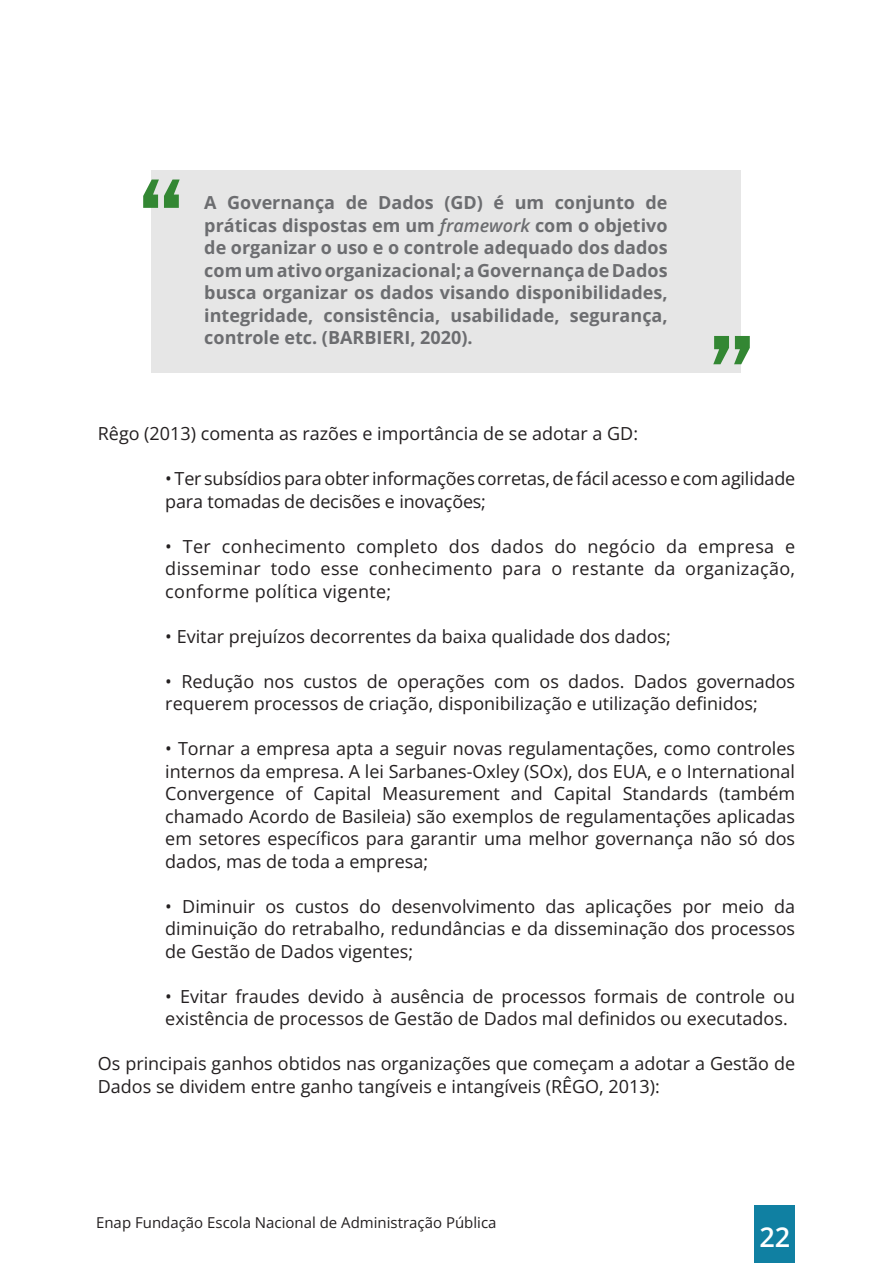
<style>
.page{position:relative;width:893px;height:1263px;background:#fff}
.page>*{position:absolute;margin:0;border:0;box-sizing:border-box;transform-origin:0 0}
.t1{font:600 27px "Open Sans";color:#fff}
.texto{font:18px/22.5px "Open Sans";color:#231f20}
.ASPAS{font:700 18px/22.5px "Open Sans";color:#6c6d70;text-align:justify}
.t2{font:15px "Open Sans";color:#231f20}
.s1{font-weight:600;font-style:italic}
</style>
<div class="page">
<div style="left:755px;top:1205px;width:40px;height:58px;background:#1080a2"></div>
<div style="left:152px;top:170px;width:589px;height:203px;background:#e6e6e6"></div>
<svg style="left:143px;top:179px;width:37px;height:29px"></svg>
<svg style="left:713px;top:336px;width:37px;height:28px"></svg>
<p class="ASPAS" style="left:204px;top:191px;width:465px">A Governança de Dados (GD) é um conjunto de práticas dispostas em um <span class="s1">framework</span> com o objetivo de organizar o uso e o controle adequado dos dados com um ativo organizacional; a Governança de Dados busca organizar os dados visando disponibilidades, integridade, consistência, usabilidade, segurança, controle etc. (BARBIERI, 2020).</p>
<p class="texto" style="left:98px;top:422px;width:542px">Rêgo (2013) comenta as razões e importância de se adotar a GD:</p>
<p class="texto" style="left:165px;top:467px;width:631px">• Ter subsídios para obter informações corretas, de fácil acesso e com agilidade para tomadas de decisões e inovações;</p>
<p class="texto" style="left:165px;top:534px;width:631px;text-align:justify">• Ter conhecimento completo dos dados do negócio da empresa e disseminar todo esse conhecimento para o restante da organização, conforme política vigente;</p>
<p class="texto" style="left:165px;top:624px;width:507px">• Evitar prejuízos decorrentes da baixa qualidade dos dados;</p>
<p class="texto" style="left:165px;top:669px;width:631px">• Redução nos custos de operações com os dados. Dados governados requerem processos de criação, disponibilização e utilização definidos;</p>
<p class="texto" style="left:165px;top:737px;width:631px;text-align:justify">• Tornar a empresa apta a seguir novas regulamentações, como controles internos da empresa. A lei Sarbanes-Oxley (SOx), dos EUA, e o International Convergence of Capital Measurement and Capital Standards (também chamado Acordo de Basileia) são exemplos de regulamentações aplicadas em setores específicos para garantir uma melhor governança não só dos dados, mas de toda a empresa;</p>
<p class="texto" style="left:165px;top:894px;width:631px;text-align:justify">• Diminuir os custos do desenvolvimento das aplicações por meio da diminuição do retrabalho, redundâncias e da disseminação dos processos de Gestão de Dados vigentes;</p>
<p class="texto" style="left:165px;top:984px;width:631px">• Evitar fraudes devido à ausência de processos formais de controle ou existência de processos de Gestão de Dados mal definidos ou executados.</p>
<p class="texto" style="left:98px;top:1052px;width:699px">Os principais ganhos obtidos nas organizações que começam a adotar a Gestão de<br>Dados se dividem entre ganho tangíveis e intangíveis (RÊGO, 2013):</p>
<p class="t2" style="left:96px;top:1212px;width:402px">Enap Fundação Escola Nacional de Administração Pública</p>
<h1 class="t1" style="left:759px;top:1218px;width:32px">22</h1>
</div>
